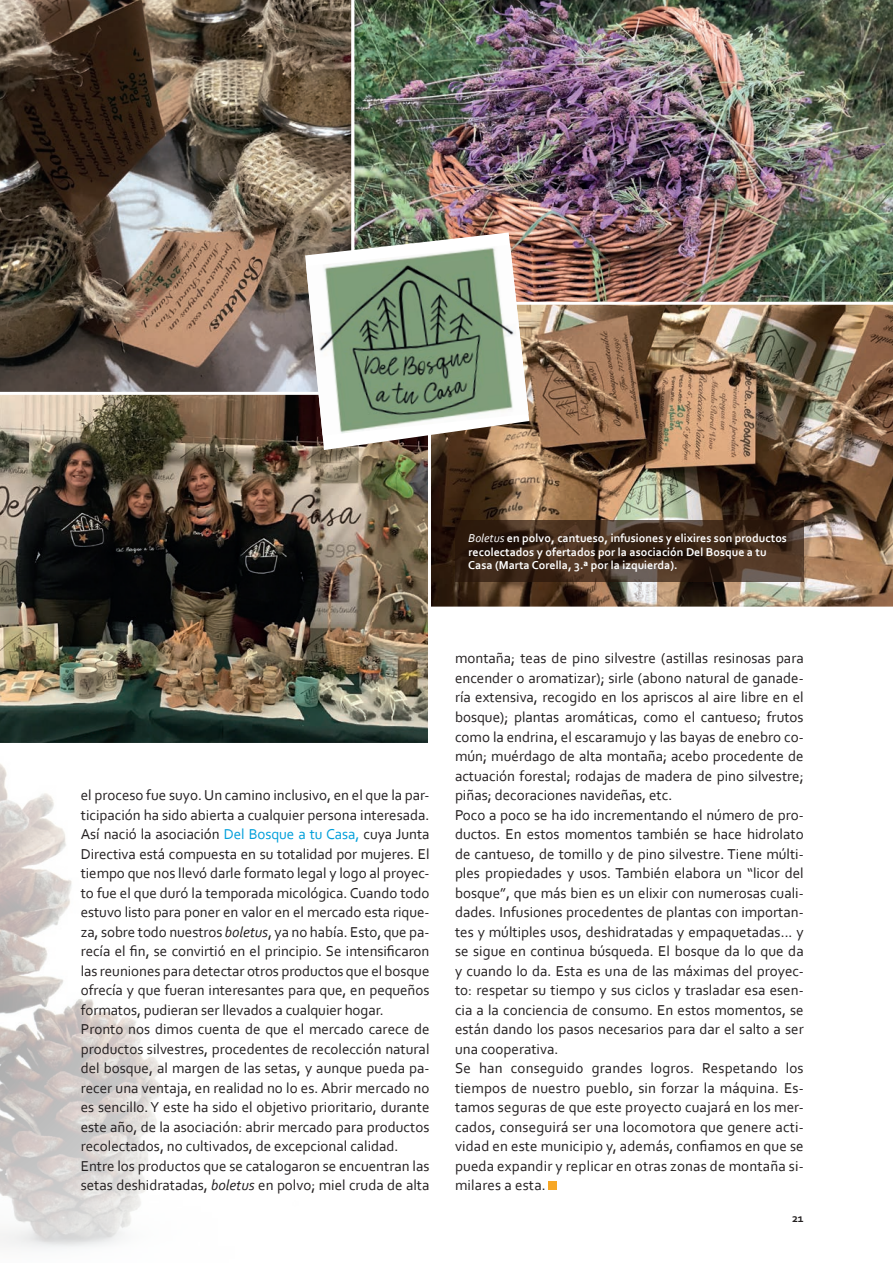
<style>
.page{position:relative;width:893px;height:1263px;background:#fff}
.page>*{position:absolute;margin:0;border:0;box-sizing:border-box;transform-origin:0 0}
.cuerpo_de_texto{font:15px/19.5px "Corbel";color:#231f20;text-align:justify}
.t1{font:700 12px/13.5px "Corbel";color:#fff}
.t2{font:700 12px "Corbel";color:#231f20}
.s1{font-weight:400;font-style:italic}
.s2{color:#009fda}
.s3{font-style:italic}
</style>
<div class="page">
<img style="left:0;top:763px;width:162px;height:486px">
<img style="left:431px;top:305px;width:462px;height:302px">
<svg style="left:0;top:0;width:351px;height:392px;background:#6a5b4d"></svg>
<div style="left:549px;top:1181px;width:8px;height:9px;background:#f7a726"></div>
<img style="left:351px;top:0;width:542px;height:305px">
<img style="left:0;top:394px;width:428px;height:349px">
<img style="left:305px;top:232px;width:224px;height:218px">
<img style="left:306px;top:245px;width:222px;height:190px">
<svg style="left:455px;top:520px;width:349px;height:62px;background:#3f2b1d"></svg>
<p class="t1" style="left:468px;top:531px;width:320px"><span class="s1">Boletus</span> en polvo, cantueso, infusiones y elixires son productos recolectados y ofertados por la asociación Del Bosque a tu<br>Casa (Marta Corella, 3.ª por la izquierda).</p>
<p class="cuerpo_de_texto" style="left:81px;top:785px;width:350px">el proceso fue suyo. Un camino inclusivo, en el que la par&shy;ticipación ha sido abierta a cualquier persona interesada.</p>
<p class="cuerpo_de_texto" style="left:81px;top:824px;width:350px">Así nació la asociación <span class="s2">Del Bosque a tu Casa,</span> cuya Junta Directiva está compuesta en su totalidad por mujeres. El tiempo que nos llevó darle formato legal y logo al proyec&shy;to fue el que duró la temporada micológica. Cuando todo estuvo listo para poner en valor en el mercado esta rique&shy;za, sobre todo nuestros <span class="s3">boletus</span>, ya no había. Esto, que pa&shy;recía el fin, se convirtió en el principio. Se intensificaron las reuniones para detectar otros productos que el bosque ofrecía y que fueran interesantes para que, en pequeños formatos, pudieran ser llevados a cualquier hogar.</p>
<p class="cuerpo_de_texto" style="left:81px;top:1019px;width:350px">Pronto nos dimos cuenta de que el mercado carece de productos silvestres, procedentes de recolección natural del bosque, al margen de las setas, y aunque pueda pa&shy;recer una ventaja, en realidad no lo es. Abrir mercado no es sencillo. Y este ha sido el objetivo prioritario, durante este año, de la asociación: abrir mercado para productos recolectados, no cultivados, de excepcional calidad.</p>
<p class="cuerpo_de_texto" style="left:81px;top:1155px;width:350px">Entre los productos que se catalogaron se encuentran las setas deshidratadas, <span class="s3">boletus</span> en polvo; miel cruda de alta</p>
<p class="cuerpo_de_texto" style="left:455px;top:648px;width:350px">montaña; teas de pino silvestre (astillas resinosas para encender o aromatizar); sirle (abono natural de ganade&shy;ría extensiva, recogido en los apriscos al aire libre en el bosque); plantas aromáticas, como el cantueso; frutos como la endrina, el escaramujo y las bayas de enebro co&shy;mún; muérdago de alta montaña; acebo procedente de actuación forestal; rodajas de madera de pino silvestre; piñas; decoraciones navideñas, etc.</p>
<p class="cuerpo_de_texto" style="left:455px;top:804px;width:350px">Poco a poco se ha ido incrementando el número de pro&shy;ductos. En estos momentos también se hace hidrolato de cantueso, de tomillo y de pino silvestre. Tiene múlti&shy;ples propiedades y usos. También elabora un “licor del bosque”, que más bien es un elixir con numerosas cuali&shy;dades. Infusiones procedentes de plantas con importan&shy;tes y múltiples usos, deshidratadas y empaquetadas... y se sigue en continua búsqueda. El bosque da lo que da y cuando lo da. Esta es una de las máximas del proyec&shy;to: respetar su tiempo y sus ciclos y trasladar esa esen&shy;cia a la conciencia de consumo. En estos momentos, se están dando los pasos necesarios para dar el salto a ser una cooperativa.</p>
<p class="cuerpo_de_texto" style="left:455px;top:1058px;width:350px">Se han conseguido grandes logros. Respetando los tiempos de nuestro pueblo, sin forzar la máquina. Es&shy;tamos seguras de que este proyecto cuajará en los mer&shy;cados, conseguirá ser una locomotora que genere acti&shy;vidad en este municipio y, además, confiamos en que se pueda expandir y replicar en otras zonas de montaña si&shy;milares a esta.</p>
<p class="t2" style="left:792px;top:1211px;width:13px">21</p>
</div>
